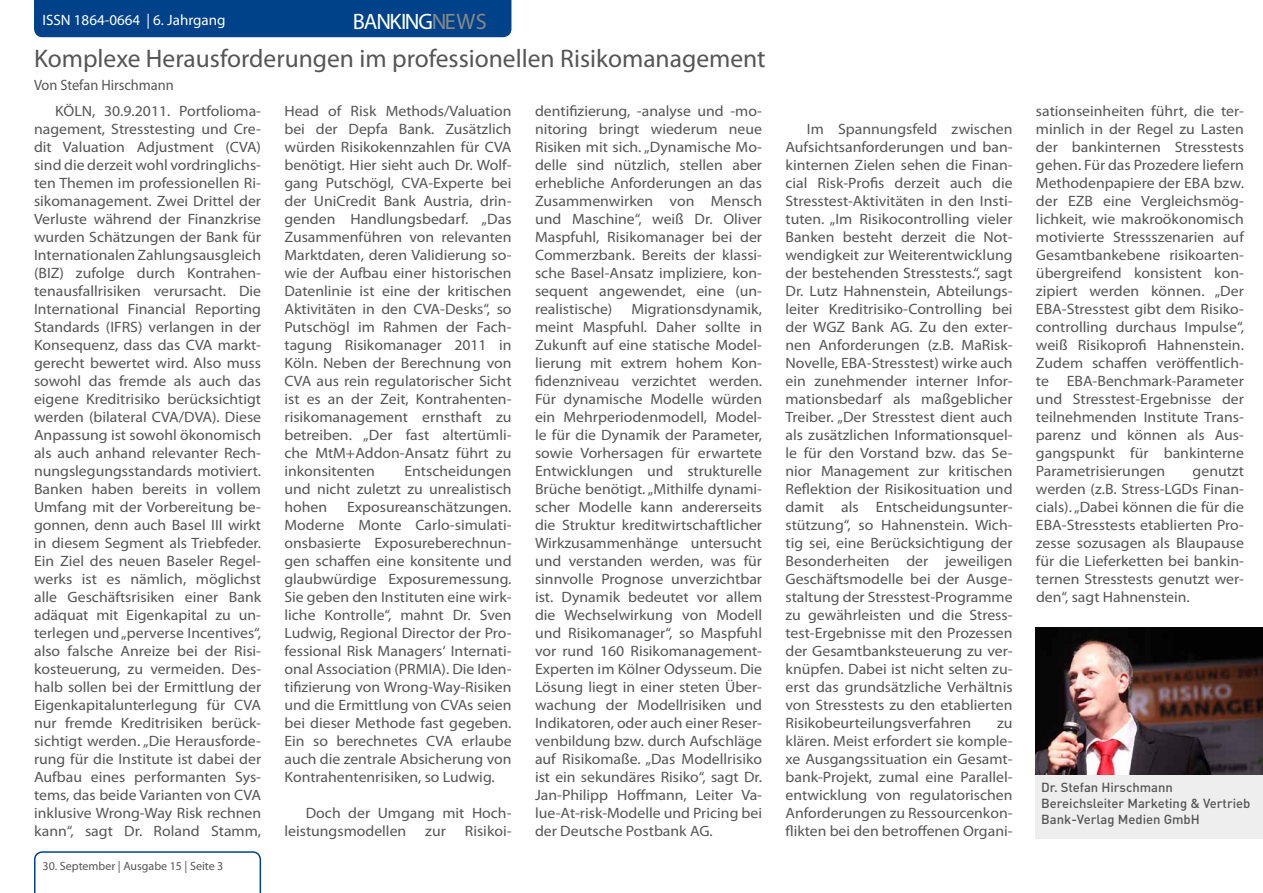
<style>
.page{position:relative;width:1263px;height:893px;background:#fff}
.page>*{position:absolute;margin:0;border:0;box-sizing:border-box;transform-origin:0 0}
.t1{font:25.5px "Myriad Pro";color:#555}
.t2{font:22.35px "Myriad Pro";letter-spacing:.025em;color:#fff}
.t3{font:15px/18px "Myriad Pro";color:#555;text-align:justify;scale:1.05 1}
.t4{font:15px "Myriad Pro";color:#fff}
.t5{font:15px "Myriad Pro";color:#555;scale:.96 1}
.t6{font:500 13.05px/15.6px "DIN";color:#555}
.t7{font:12px "Myriad Pro";color:#555}
.s1{color:#888}
</style>
<div class="page">
<div style="left:34px;top:0;width:477px;height:37px;background:#004289"></div>
<svg style="left:34px;top:851px;width:227px;height:42px"></svg>
<div style="left:1036px;top:774px;width:227px;height:65px;background:#eee"></div>
<img style="left:1036px;top:627px;width:227px;height:147px">
<p class="t4" style="left:43px;top:11px;width:8px">ISSN</p>
<p class="t4" style="left:74px;top:11px;width:153px">1864-0664 | 6. Jahrgang</p>
<h2 class="t2" style="left:353px;top:7px;width:136px">banking<span class="s1">news</span></h2>
<h1 class="t1" style="left:34px;top:43px;width:733px">Komplexe Herausforderungen im professionellen Risikomanagement</h1>
<p class="t3" style="left:34px;top:102px;width:218px;text-indent:21px">KÖLN, 30.9.2011. Portfolioma&shy;nagement, Stresstesting und Cre&shy;dit Valuation Adjustment (CVA) sind die derzeit wohl vordringlichs&shy;ten Themen im professionellen Ri&shy;sikomanagement. Zwei Drittel der Verluste während der Finanzkrise wurden Schätzungen der Bank für I nternationalen Zahlungsausgleich (BIZ) zufolge durch Kontrahen&shy;tenausfallrisiken verursacht. Die I nternational Financial Reporting Standards (IFRS) verlangen in der Konsequenz, dass das CVA</p>
<p class="t5" style="left:34px;top:76px;width:147px">Von Stefan H irschmann</p>
<p class="t3" style="left:535px;top:102px;width:218px">dentifizierung, -analyse und -mo&shy;nitoring bringt wiederum neue Risiken mit sich. „Dynamische Mo&shy;delle sind nützlich, stellen aber erhebliche Anforderungen an das Zusammenwirken von Mensch und Maschine“, weiß Dr. Oliver Maspfuhl, Risikomanager bei der Commerzbank. Bereits der klassi&shy;sche Basel-Ansatz impliziere, kon&shy;sequent angewendet, eine (un&shy;realistische)</p>
<p class="t3" style="left:284px;top:102px;width:218px;text-align:left">Head of Risk Methods/Valuation bei der Depfa Bank. Zusätzlich würden Risikokennzahlen für CVA benötigt. H ier sieht auch Dr. Wolf&shy;gang Putschögl, CVA-Experte bei der UniCredit Bank Austria, drin&shy;genden Handlungsbedarf. „Das<br>Zusammenführen von relevanten<br>Marktdaten, deren Validierung so&shy;wie der Aufbau einer historischen<br>Datenlinie ist eine der kritischen<br>Aktivitäten in den CVA-Desks“, so<br>Putschögl im Rahmen der Fach&shy;tagung Risikomanager 2011 in<br>Köln. Neben der Berechnung von<br>CVA</p>
<p class="t3" style="left:535px;top:300px;width:218px;text-indent:96px">Migrationsdynamik, meint Maspfuhl. Daher sollte in Zukunft auf eine statische Model&shy;lierung mit extrem hohem Kon&shy;fidenzniveau verzichtet werden.<br>Für dynamische Modelle würden ein Mehrperiodenmodell, Model&shy;le für die Dynamik der Parameter, sowie Vorhersagen für erwartete Entwicklungen und strukturelle Brüche benötigt. „Mithilfe dynami&shy;scher Modelle kann andererseits die Struktur kreditwirtschaftlicher Wirkzusammenhänge untersucht und verstanden werden, was für sinnvolle Prognose unverzichtbar ist. Dynamik bedeutet vor allem die Wechselwirkung von Modell und Risikomanager“, so Maspfuhl vor rund 160 Risikomanagement-Experten im Kölner Odysseum. Die Lösung liegt in einer steten Über&shy;wachung der Modellrisiken und I ndikatoren, oder auch einer Reser&shy;venbildung bzw. durch Aufschläge auf Risikomaße. „Das Modellrisiko ist ein sekundäres Risiko“, sagt Dr.<br>Jan-Philipp Hoffmann, Leiter Va&shy;lue-At-risk-Modelle und Pricing bei der Deutsche Postbank AG.</p>
<p class="t3" style="left:34px;top:336px;width:218px;text-align:left;text-indent:184px">markt&shy;gerecht bewertet wird. Also muss sowohl das fremde als auch das eigene Kreditrisiko berücksichtigt werden (bilateral CVA/DVA). Diese<br>Anpassung ist sowohl ökonomisch als auch anhand relevanter Rech&shy;nungslegungsstandards motiviert.<br>Banken haben bereits in vollem<br>Umfang mit der Vorbereitung be&shy;gonnen, denn auch Basel III wirkt in diesem Segment als Triebfeder.<br>Ein Ziel des neuen Baseler Regel&shy;werks ist es nämlich, möglichst alle Geschäftsrisiken einer Bank adäquat mit Eigenkapital zu un&shy;terlegen und „perverse I ncentives“, also falsche Anreize bei der Risi&shy;kosteuerung, zu vermeiden. Des&shy;halb sollen bei der Ermittlung der<br>Eigenkapitalunterlegung für CVA nur fremde Kreditrisiken berück&shy;sichtigt werden. „Die Herausforde&shy;rung für die I nstitute ist dabei der<br>Aufbau eines performanten Sys&shy;tems, das beide Varianten von CVA inklusive Wrong-Way Risk rechnen kann“, sagt Dr. Roland Stamm,</p>
<p class="t3" style="left:284px;top:372px;width:218px;text-indent:32px">aus rein regulatorischer Sicht ist es an der Zeit, Kontrahenten&shy;risikomanagement ernsthaft zu betreiben. „Der fast altertümli&shy;che MtM+Addon-Ansatz führt zu inkonsitenten</p>
<p class="t3" style="left:284px;top:462px;width:218px;text-indent:120px">Entscheidungen und nicht zuletzt zu unrealistisch hohen</p>
<p class="t3" style="left:284px;top:498px;width:218px;text-indent:63px">Exposureanschätzungen.<br>Moderne Monte Carlo-simulati&shy;onsbasierte Exposureberechnun&shy;gen schaffen eine konsitente und glaubwürdige Exposuremessung.<br>Sie geben den I nstituten eine wirk&shy;liche Kontrolle“, mahnt Dr. Sven Ludwig, Regional Director der Pro&shy;fessional Risk Managers‘ I nternati&shy;onal Association (PRMIA). Die Iden&shy;tifizierung von Wrong-Way-Risiken und die Ermittlung von CVAs seien bei dieser Methode fast gegeben.<br>Ein so berechnetes CVA</p>
<p class="t3" style="left:284px;top:732px;width:218px;text-indent:177px">erlaube auch die zentrale Absicherung von Kontrahentenrisiken, so Ludwig.</p>
<p class="t3" style="left:284px;top:804px;width:218px;text-indent:21px">Doch der Umgang mit Hoch&shy;leistungsmodellen</p>
<p class="t3" style="left:425px;top:822px;width:21px">zur</p>
<p class="t3" style="left:465px;top:822px;width:46px">Risikoi-</p>
<p class="t7" style="left:43px;top:859px;width:182px">30. September | Ausgabe 15 | Seite 3</p>
<p class="t3" style="left:785px;top:120px;width:218px;text-indent:21px">I m Spannungsfeld zwischen Aufsichtsanforderungen und ban&shy;kinternen Zielen sehen die Finan&shy;cial Risk-Profis derzeit auch die Stresstest-Aktivitäten in den I nsti&shy;tuten. „I m Risikocontrolling vieler Banken besteht derzeit die Not&shy;wendigkeit zur Weiterentwicklung der bestehenden Stresstests.“, sagt Dr. Lutz Hahnenstein, Abteilungs&shy;leiter Kreditrisiko-Controlling bei der WGZ</p>
<p class="t3" style="left:785px;top:318px;width:218px;text-indent:66px">Bank AG. Zu den exter&shy;nen Anforderungen (z.B. MaRisk-Novelle, EBA-Stresstest) wirke auch ein zunehmender interner I nfor&shy;mationsbedarf als maßgeblicher Treiber. „Der Stresstest dient auch als zusätzlichen I nformationsquel&shy;le für den Vorstand bzw. das Se&shy;nior Management zur kritischen Reflektion der Risikosituation und damit als Entscheidungsunter&shy;stützung“, so Hahnenstein. Wich&shy;tig sei, eine Berücksichtigung der Besonderheiten der jeweiligen Geschäftsmodelle bei der Ausge&shy;staltung der Stresstest-Programme zu gewährleisten und die Stress&shy;test-Ergebnisse mit den Prozessen der Gesamtbanksteuerung zu ver&shy;knüpfen. Dabei ist nicht selten zu&shy;erst das grundsätzliche Verhältnis von Stresstests zu den etablierten Risikobeurteilungsverfahren</p>
<p class="t3" style="left:785px;top:714px;width:218px;text-indent:212px">zu klären. Meist erfordert sie komple&shy;xe Ausgangssituation ein Gesamt&shy;bank-Projekt, zumal eine Parallel&shy;entwicklung von regulatorischen Anforderungen zu Ressourcenkon&shy;flikten bei den betroffenen Organi-</p>
<p class="t3" style="left:1036px;top:102px;width:200px">sationseinheiten führt, die ter&shy;minlich in der Regel zu Lasten der bankinternen Stresstests gehen. Für das Prozedere liefern Methodenpapiere der EBA</p>
<p class="t3" style="left:1214px;top:174px;width:30px">bzw.</p>
<p class="t3" style="left:1036px;top:192px;width:200px;text-indent:67px">eine Vergleichsmög&shy;lichkeit, wie makroökonomisch motivierte Stressszenarien auf Gesamtbankebene risikoarten&shy;übergreifend konsistent kon&shy;zipiert werden können. „Der EBA-Stresstest gibt dem Risiko&shy;controlling durchaus I mpulse“, weiß Risikoprofi Hahnenstein.<br>Zudem schaffen veröffentlich&shy;te EBA-Benchmark-Parameter und Stresstest-Ergebnisse der teilnehmenden I nstitute Trans&shy;parenz und können als Aus&shy;gangspunkt für bankinterne Parametrisierungen</p>
<p class="t3" style="left:1036px;top:192px;width:39px">der EZB</p>
<p class="t3" style="left:1036px;top:462px;width:200px;text-indent:157px">genutzt werden (z.B. Stress-LG Ds Finan&shy;cials). „Dabei können die für die EBA-Stresstests etablierten Pro&shy;zesse sozusagen als Blaupause für die Lieferketten bei bankin&shy;ternen Stresstests genutzt wer&shy;den“, sagt Hahnenstein.</p>
<p class="t6" style="left:1041px;top:779px;width:211px">Dr. Stefan Hirschmann<br>Bereichsleiter Marketing &amp; Vertrieb<br>Bank-Verlag Medien GmbH</p>
</div>
